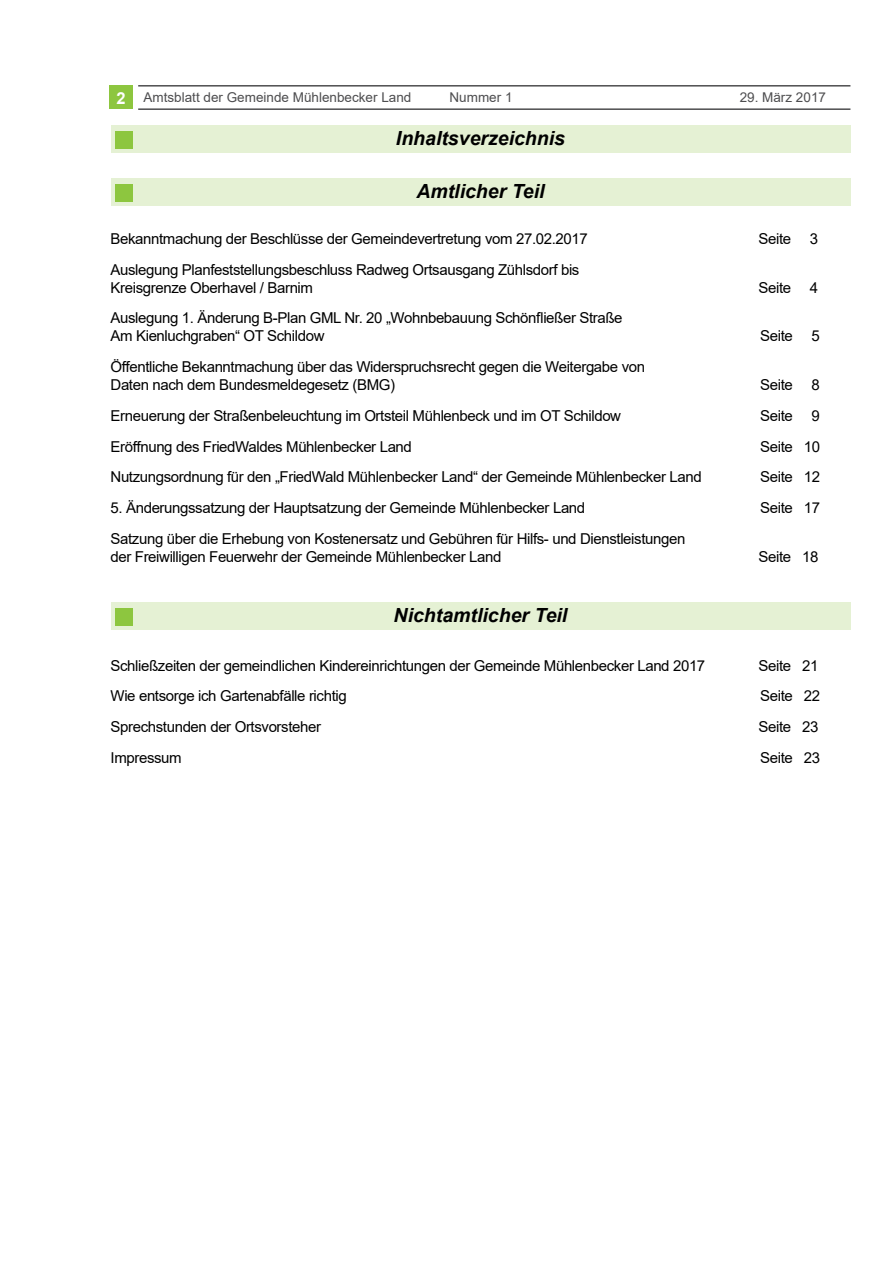
<style>
.page{position:relative;width:893px;height:1263px;background:#fff}
.page>*{position:absolute;margin:0;border:0;box-sizing:border-box;transform-origin:0 0}
.t1{font:italic 700 19.5px "Arial";color:#000}
.t2{font:15px/18px "Arial";letter-spacing:-.025em;color:#000}
.t3{font:13.5px "Arial";color:#4d4d4f}
.s1{font-weight:700;font-size:16.5px;color:#fff}
</style>
<div class="page">
<div style="left:111px;top:125px;width:739px;height:28px;background:#e5f1d4"></div>
<div style="left:109px;top:85px;width:24px;height:23px;background:#8dc63f"></div>
<hr style="left:138px;top:85px;width:712px;height:2px;background:#4d4d4f">
<hr style="left:138px;top:108px;width:712px;height:2px;background:#4d4d4f">
<div style="left:115px;top:132px;width:18px;height:17px;background:#8dc63f"></div>
<div style="left:111px;top:178px;width:739px;height:28px;background:#e5f1d4"></div>
<div style="left:111px;top:602px;width:739px;height:28px;background:#e5f1d4"></div>
<div style="left:115px;top:185px;width:17px;height:17px;background:#8dc63f"></div>
<div style="left:115px;top:608px;width:17px;height:18px;background:#8dc63f"></div>
<p class="t3" style="left:117px;top:88px;width:296px"><span class="s1">2</span> Amtsblatt der Gemeinde Mühlenbecker Land</p>
<p class="t3" style="left:449px;top:88px;width:65px">Nummer 1</p>
<p class="t3" style="left:740px;top:88px;width:88px">29. März 2017</p>
<h1 class="t1" style="left:396px;top:125px;width:171px">Inhaltsverzeichnis</h1>
<h1 class="t1" style="left:416px;top:178px;width:130px">Amtlicher Teil</h1>
<p class="t2" style="left:111px;top:229px;width:479px">Bekanntmachung der Beschlüsse der Gemeindevertretung vom 27.02.2017</p>
<p class="t2" style="left:759px;top:229px;width:61px">Seite 3</p>
<p class="t2" style="left:111px;top:260px;width:470px">Auslegung Planfeststellungsbeschluss Radweg Ortsausgang Zühlsdorf bis<br>Kreisgrenze Oberhavel / Barnim</p>
<p class="t2" style="left:759px;top:278px;width:61px">Seite 4</p>
<p class="t2" style="left:111px;top:309px;width:513px">Auslegung 1. Änderung B-Plan GML Nr. 20 „Wohnbebauung Schönfließer Straße<br>Am Kienluchgraben“ OT Schildow</p>
<p class="t2" style="left:111px;top:358px;width:536px">Öffentliche Bekanntmachung über das Widerspruchsrecht gegen die Weitergabe von<br>Daten nach dem Bundesmeldegesetz (BMG)</p>
<p class="t2" style="left:760px;top:327px;width:61px">Seite 5</p>
<p class="t2" style="left:760px;top:376px;width:61px">Seite 8</p>
<p class="t2" style="left:111px;top:406px;width:512px">Erneuerung der Straßenbeleuchtung im Ortsteil Mühlenbeck und im OT Schildow</p>
<p class="t2" style="left:760px;top:406px;width:61px">Seite 9</p>
<p class="t2" style="left:111px;top:437px;width:303px">Eröffnung des FriedWaldes Mühlenbecker Land</p>
<p class="t2" style="left:760px;top:437px;width:61px">Seite 10</p>
<p class="t2" style="left:111px;top:468px;width:593px">Nutzungsordnung für den „FriedWald Mühlenbecker Land“ der Gemeinde Mühlenbecker Land</p>
<p class="t2" style="left:760px;top:468px;width:61px">Seite 12</p>
<p class="t2" style="left:111px;top:499px;width:476px">5. Änderungssatzung der Hauptsatzung der Gemeinde Mühlenbecker Land</p>
<p class="t2" style="left:760px;top:499px;width:61px">Seite 17</p>
<p class="t2" style="left:111px;top:529px;width:576px">Satzung über die Erhebung von Kostenersatz und Gebühren für Hilfs- und Dienstleistungen der Freiwilligen Feuerwehr der Gemeinde Mühlenbecker Land</p>
<p class="t2" style="left:759px;top:547px;width:61px">Seite 18</p>
<h1 class="t1" style="left:394px;top:602px;width:175px">Nichtamtlicher Teil</h1>
<p class="t2" style="left:111px;top:656px;width:596px">Schließzeiten der gemeindlichen Kindereinrichtungen der Gemeinde Mühlenbecker Land 2017</p>
<p class="t2" style="left:759px;top:656px;width:61px">Seite 21</p>
<p class="t2" style="left:111px;top:687px;width:238px">Wie entsorge ich Gartenabfälle richtig</p>
<p class="t2" style="left:760px;top:687px;width:61px">Seite 22</p>
<p class="t2" style="left:111px;top:718px;width:212px">Sprechstunden der Ortsvorsteher</p>
<p class="t2" style="left:759px;top:718px;width:61px">Seite 23</p>
<p class="t2" style="left:111px;top:748px;width:73px">Impressum</p>
<p class="t2" style="left:760px;top:748px;width:61px">Seite 23</p>
</div>
